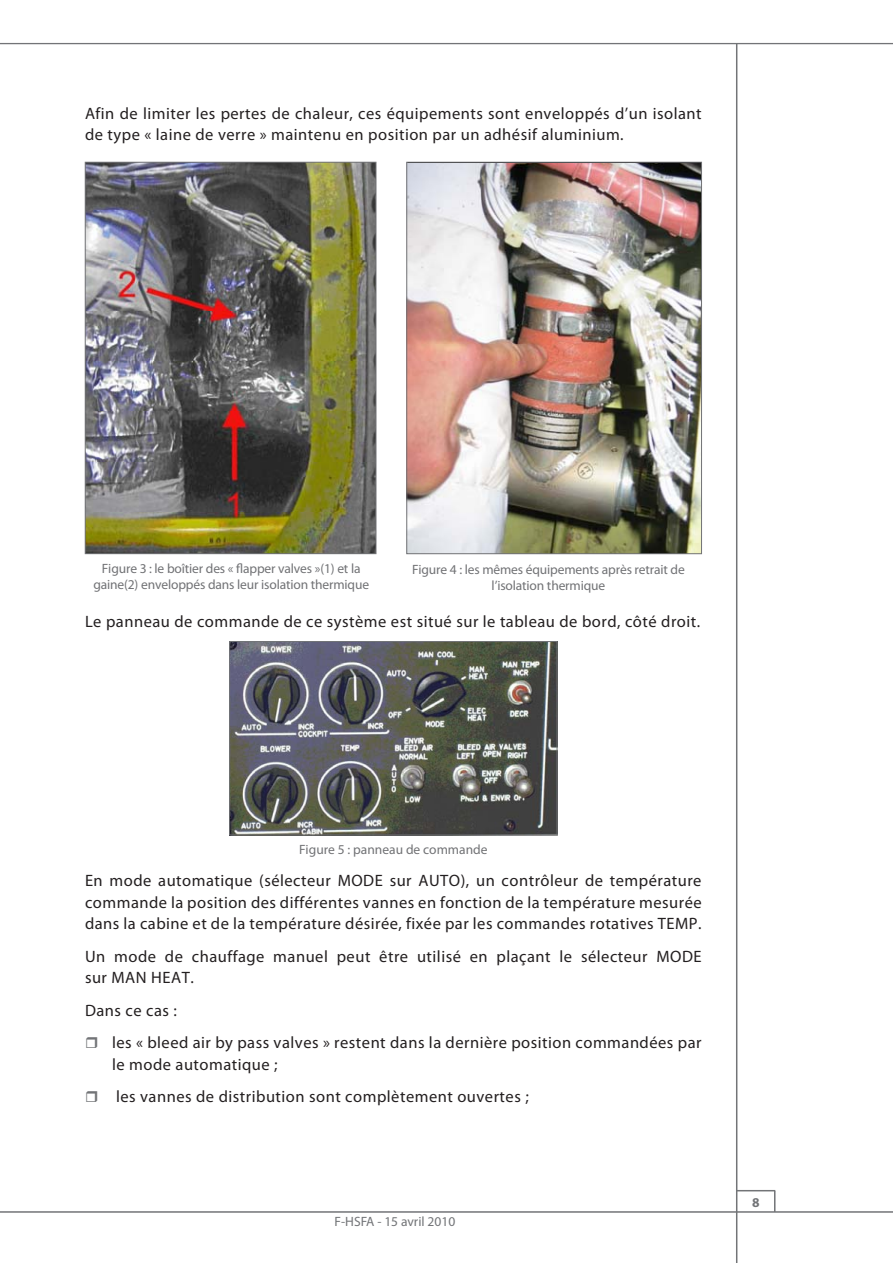
<style>
.page{position:relative;width:893px;height:1263px;background:#fff}
.page>*{position:absolute;margin:0;border:0;box-sizing:border-box;transform-origin:0 0}
.PUCE_0_2_cm{font:16.5px/21.6px "Myriad Pro";letter-spacing:.03em;color:#231f20}
.Légende{font:13.5px/16.2px "Myriad Pro";letter-spacing:-.01em;color:#717275;text-align:center}
.t1{font:13.5px "Myriad Pro";color:#727477}
.t2{font:700 13.5px "Myriad Pro";color:#727477}
</style>
<div class="page">
<hr style="left:0;top:1211px;width:893px;height:2px;background:#727477">
<hr style="left:0;top:43px;width:893px;height:1px;background:#727477">
<hr style="left:736px;top:44px;width:1px;height:1219px;background:#727477">
<hr style="left:736px;top:1190px;width:39px;height:1px;background:#727477">
<svg style="left:774px;top:1191px;width:1px;height:20px"></svg>
<img style="left:87px;top:164px;width:287px;height:388px">
<div style="left:85px;top:162px;width:291px;height:392px;border:1px solid #717275"></div>
<img style="left:409px;top:164px;width:291px;height:388px">
<div style="left:407px;top:162px;width:295px;height:392px;border:1px solid #717275"></div>
<img style="left:231px;top:643px;width:324px;height:190px">
<div style="left:229px;top:641px;width:328px;height:194px;border:1px solid #727477"></div>
<p class="PUCE_0_2_cm" style="left:85px;top:102px;width:618px">Afin de limiter les pertes de chaleur, ces équipements sont enveloppés d’un isolant de type « laine de verre » maintenu en position par un adhésif aluminium.</p>
<p class="Légende" style="left:93px;top:560px;width:277px">Figure 3 : le boîtier des « flapper valves »(1) et la gaine(2) enveloppés dans leur isolation thermique</p>
<p class="Légende" style="left:412px;top:561px;width:274px">Figure 4 : les mêmes équipements après retrait de l’isolation thermique</p>
<p class="PUCE_0_2_cm" style="left:85px;top:610px;width:617px">Le panneau de commande de ce système est situé sur le tableau de bord, côté droit.</p>
<p class="Légende" style="left:299px;top:841px;width:190px">Figure 5 : panneau de commande</p>
<p class="PUCE_0_2_cm" style="left:85px;top:869px;width:618px;text-align:justify">En mode automatique (sélecteur MODE sur AUTO), un contrôleur de température commande la position des différentes vannes en fonction de la température mesurée dans la cabine et de la température désirée, fixée par les commandes rotatives TEMP.</p>
<p class="PUCE_0_2_cm" style="left:85px;top:945px;width:618px">Un mode de chauffage manuel peut être utilisé en plaçant le sélecteur MODE sur MAN HEAT.</p>
<p class="PUCE_0_2_cm" style="left:85px;top:999px;width:94px">Dans ce cas :</p>
<p class="PUCE_0_2_cm" style="left:112px;top:1031px;width:591px">les « bleed air by pass valves » restent dans la dernière position commandées par le mode automatique ;</p>
<p class="PUCE_0_2_cm" style="left:116px;top:1085px;width:414px">les vannes de distribution sont complètement ouvertes ;</p>
<p class="t1" style="left:334px;top:1213px;width:122px">F-HSFA - 15 avril 2010</p>
<p class="t2" style="left:752px;top:1193px;width:9px">8</p>
</div>
